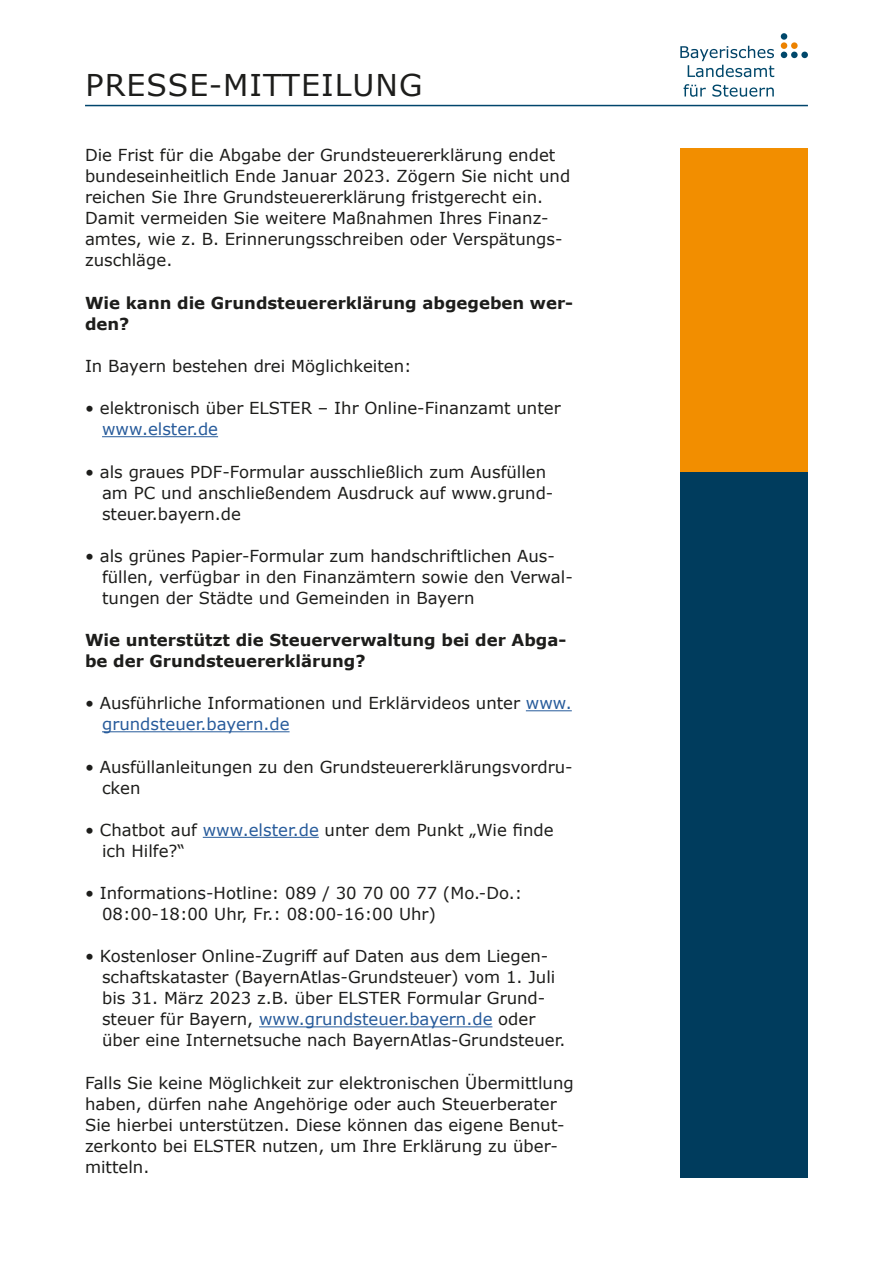
<style>
.page{position:relative;width:893px;height:1263px;background:#fff}
.page>*{position:absolute;margin:0;border:0;box-sizing:border-box;transform-origin:0 0}
.t1{font:30px "Verdana";letter-spacing:.035em;color:#1d1d1b}
.p_Aufzählung{font:16.5px/21px "Verdana";color:#1d1d1b}
.P_Fließtext{font:16.5px/21px "Verdana";color:#1d1d1b}
.P_Fließtext-2{font:700 16.5px/21px "Verdana";color:#1d1d1b}
.H2_Untertitel{font:700 16.5px/21px "Verdana";color:#1d1d1b}
.H2_Untertitel-2{font:16.5px "Verdana";color:#1d1d1b}
.s1{color:#275b9b}
</style>
<div class="page">
<div style="left:680px;top:455px;width:128px;height:723px;background:#003c5d"></div>
<div style="left:801px;top:52px;width:7px;height:6px;background:#00486b;border-radius:50%"></div>
<div style="left:791px;top:52px;width:7px;height:6px;background:#00486b;border-radius:50%"></div>
<div style="left:791px;top:42px;width:7px;height:7px;background:#ec8200;border-radius:50%"></div>
<svg style="left:781px;top:52px;width:6px;height:6px"></svg>
<div style="left:781px;top:42px;width:6px;height:7px;background:#ec8200;border-radius:50%"></div>
<div style="left:781px;top:33px;width:6px;height:7px;background:#00486b;border-radius:50%"></div>
<svg style="left:680px;top:46px;width:94px;height:31px"></svg>
<svg style="left:683px;top:84px;width:23px;height:13px"></svg>
<svg style="left:712px;top:85px;width:62px;height:12px"></svg>
<hr style="left:85px;top:105px;width:723px;height:1px;background:#00456c">
<div style="left:680px;top:149px;width:128px;height:323px;background:#f28e00"></div>
<hr style="left:102px;top:436px;width:116px;height:1px;background:#275b9b">
<hr style="left:526px;top:710px;width:46px;height:1px;background:#275b9b">
<hr style="left:102px;top:731px;width:188px;height:1px;background:#275b9b">
<hr style="left:203px;top:837px;width:116px;height:1px;background:#275b9b">
<hr style="left:259px;top:1026px;width:233px;height:1px;background:#275b9b">
<h1 class="t1" style="left:86px;top:65px;width:338px">PRESSE-MITTEILUNG</h1>
<p class="P_Fließtext" style="left:85px;top:145px;width:487px">Die Frist für die Abgabe der Grundsteuererklärung endet bundeseinheitlich Ende Januar 2023. Zögern Sie nicht und reichen Sie Ihre Grundsteuererklärung fristgerecht ein.<br>Damit vermeiden Sie weitere Maßnahmen Ihres Finanz&shy;amtes, wie z. B. Erinnerungsschreiben oder Verspätungs&shy;zuschläge.</p>
<h2 class="H2_Untertitel" style="left:85px;top:292px;width:490px">Wie kann die Grundsteuererklärung abgegeben wer&shy;den?</h2>
<h2 class="H2_Untertitel-2" style="left:85px;top:355px;width:328px">In Bayern bestehen drei Möglichkeiten:</h2>
<p class="p_Aufzählung" style="left:102px;top:398px;width:460px;text-indent:-17px">• elektronisch über ELSTER – Ihr Online-Finanzamt unter <span class="s1">www.elster.de</span></p>
<p class="p_Aufzählung" style="left:102px;top:461px;width:453px;text-indent:-17px">• als graues PDF-Formular ausschließlich zum Ausfüllen am PC und anschließendem Ausdruck auf www.grund&shy;steuer.bayern.de</p>
<p class="p_Aufzählung" style="left:102px;top:545px;width:472px;text-indent:-17px">• als grünes Papier-Formular zum handschriftlichen Aus&shy;füllen, verfügbar in den Finanzämtern sowie den Verwal&shy;tungen der Städte und Gemeinden in Bayern</p>
<p class="P_Fließtext-2" style="left:85px;top:629px;width:483px">Wie unterstützt die Steuerverwaltung bei der Abga&shy;be der Grundsteuererklärung?</p>
<p class="p_Aufzählung" style="left:102px;top:693px;width:471px;text-indent:-17px">• Ausführliche Informationen und Erklärvideos unter <span class="s1">www. grundsteuer.bayern.de</span></p>
<p class="p_Aufzählung" style="left:102px;top:756px;width:472px;text-indent:-17px">• Ausfüllanleitungen zu den Grundsteuererklärungsvordru&shy;cken</p>
<p class="p_Aufzählung" style="left:102px;top:819px;width:453px;text-indent:-17px">• Chatbot auf <span class="s1">www.elster.de</span> unter dem Punkt „Wie finde ich Hilfe?“</p>
<p class="p_Aufzählung" style="left:102px;top:882px;width:422px;text-indent:-17px">• Informations-Hotline: 089 / 30 70 00 77 (Mo.-Do.:<br>08:00-18:00 Uhr, Fr.: 08:00-16:00 Uhr)</p>
<p class="p_Aufzählung" style="left:102px;top:946px;width:465px;text-indent:-17px">• Kostenloser Online-Zugriff auf Daten aus dem Liegen&shy;schaftskataster (BayernAtlas-Grundsteuer) vom 1. Juli bis 31. März 2023 z.B. über ELSTER Formular Grund&shy;steuer für Bayern, <span class="s1">www.grundsteuer.bayern.de</span> oder über eine Internetsuche nach BayernAtlas-Grundsteuer.</p>
<p class="P_Fließtext" style="left:85px;top:1072px;width:490px">Falls Sie keine Möglichkeit zur elektronischen Übermittlung haben, dürfen nahe Angehörige oder auch Steuerberater Sie hierbei unterstützen. Diese können das eigene Benut&shy;zerkonto bei ELSTER nutzen, um Ihre Erklärung zu über&shy;mitteln.</p>
</div>
